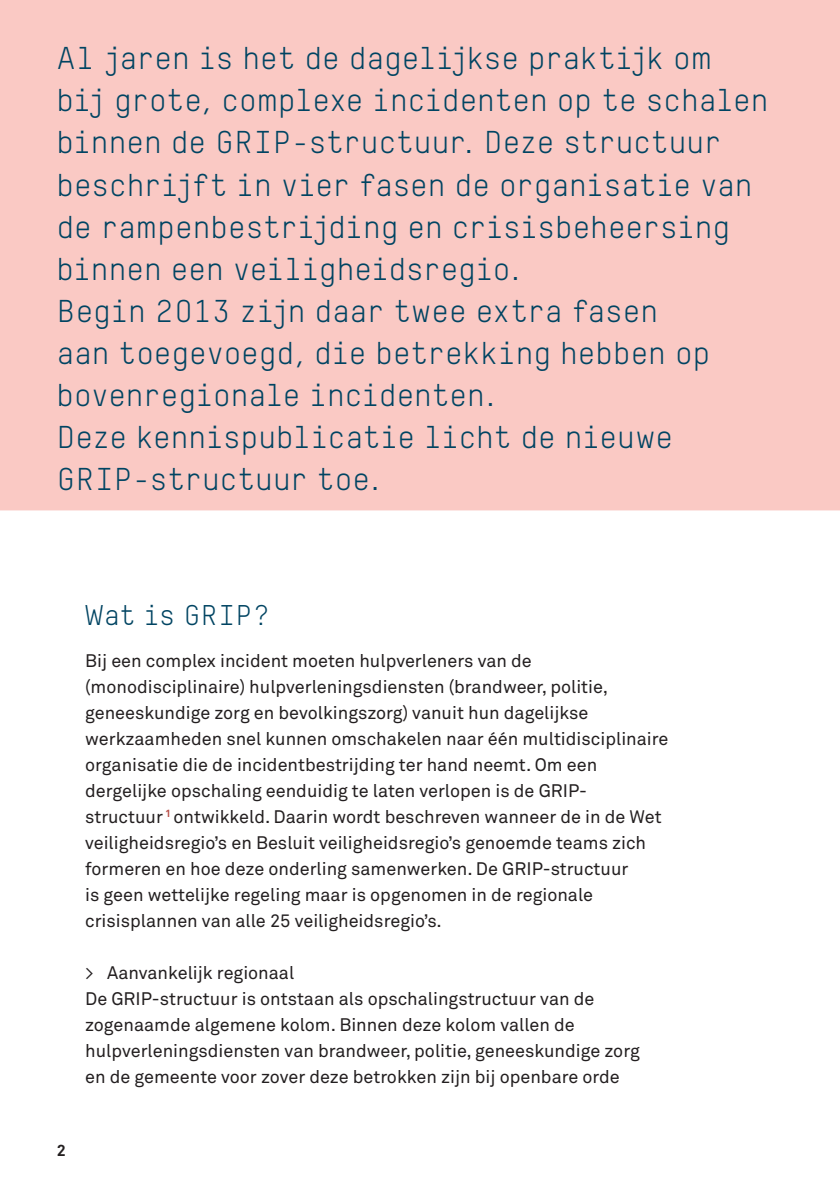
<style>
.page{position:relative;width:840px;height:1191px;background:#fff}
.page>*{position:absolute;margin:0;border:0;box-sizing:border-box;transform-origin:0 0}
.t1{font:31px/42px "TSTARTW";letter-spacing:.015em;color:#004462}
.t2{font:28px "TSTARTW";letter-spacing:.015em;color:#004462}
.t3{font:18px/26px "Akkurat Std";color:#231f20}
.t4{font:700 16px "Akkurat Std";color:#231f20}
</style>
<div class="page">
<div style="left:0;top:0;width:839px;height:510px;background:#fac9c4"></div>
<p class="t1" style="left:57px;top:37px;width:712px">Al jaren is het de dagelijkse praktijk om<br>bij grote, complexe incidenten op te schalen binnen de GRIP-structuur. Deze structuur beschrijft in vier fasen de organisatie van de rampenbestrijding en crisisbeheersing binnen een veiligheidsregio.<br>Begin 2013 zijn daar twee extra fasen<br>aan toegevoegd, die betrekking hebben op bovenregionale incidenten.<br>Deze kennispublicatie licht de nieuwe GRIP-structuur toe.</p>
<h2 class="t2" style="left:85px;top:598px;width:186px">Wat is GRIP?</h2>
<p class="t3" style="left:85px;top:647px;width:584px">Bij een complex incident moeten hulpverleners van de (monodisciplinaire) hulpverleningsdiensten (brandweer, politie, geneeskundige zorg en bevolkingszorg) vanuit hun dagelijkse werkzaamheden snel kunnen omschakelen naar één multidisciplinaire organisatie die de incidentbestrijding ter hand neemt. Om een dergelijke opschaling eenduidig te laten verlopen is de GRIP&shy;structuur <sup>1</sup> ontwikkeld. Daarin wordt beschreven wanneer de in de Wet veiligheidsregio’s en Besluit veiligheidsregio’s genoemde teams zich formeren en hoe deze onderling samenwerken. De GRIP-structuur<br>is geen wettelijke regeling maar is opgenomen in de regionale crisisplannen van alle 25 veiligheidsregio’s.</p>
<p class="t3" style="left:85px;top:959px;width:556px">&gt; Aanvankelijk regionaal<br>De GRIP-structuur is ontstaan als opschalingstructuur van de zogenaamde algemene kolom. Binnen deze kolom vallen de hulpverleningsdiensten van brandweer, politie, geneeskundige zorg en de gemeente voor zover deze betrokken zijn bij openbare orde</p>
<p class="t4" style="left:57px;top:1140px;width:11px">2</p>
</div>
